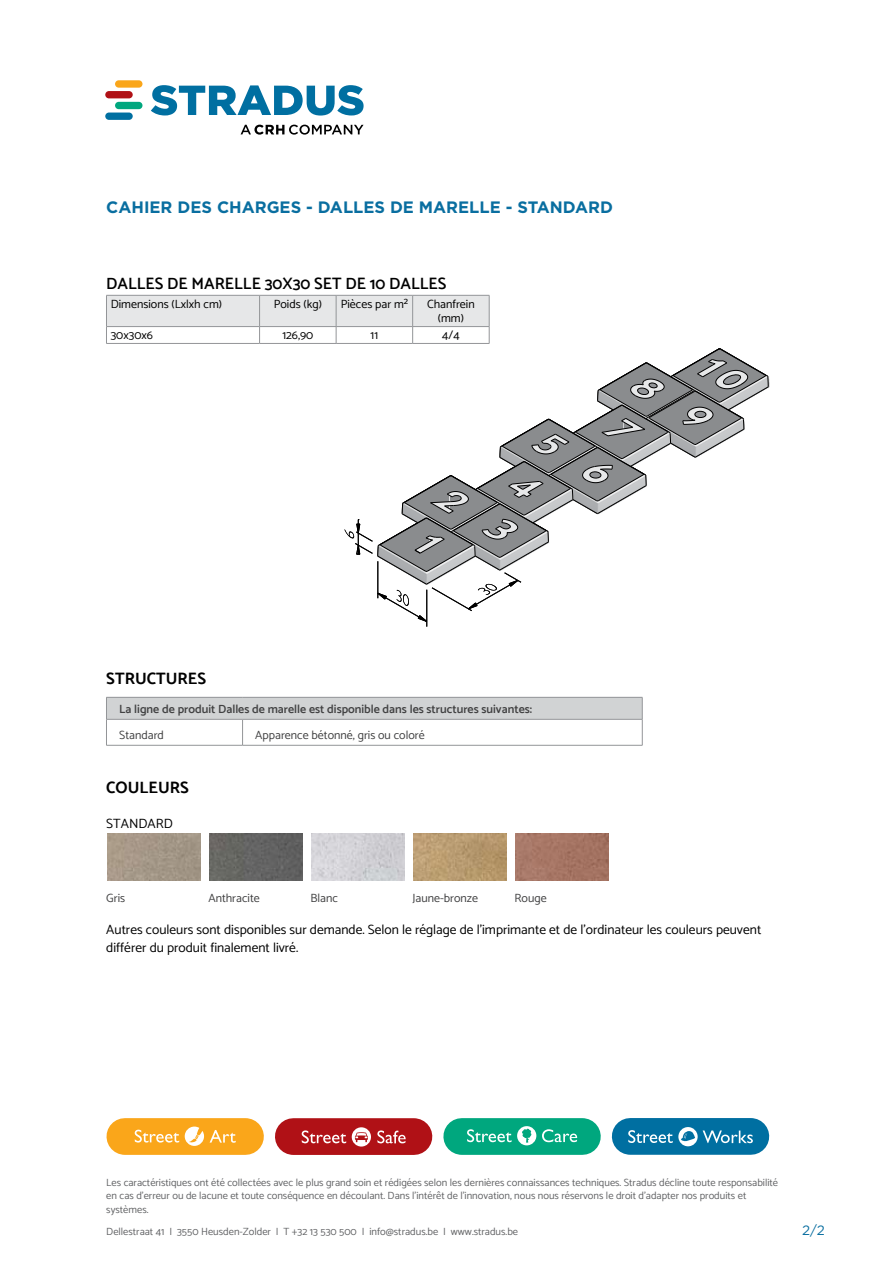
<style>
.page{position:relative;width:893px;height:1263px;background:#fff}
.page>*{position:absolute;margin:0;border:0;box-sizing:border-box;transform-origin:0 0}
.t1{font:700 16.5px "Gotham";color:#096ea0}
.t2{font:600 16.5px "Catamaran";color:#000}
.t3{font:700 16.5px "Catamaran";color:#000}
.t4{font:13.5px/18px "Catamaran";color:#000}
.t5{font:13.5px "Gotham";color:#096ea0}
.t6{font:12px "Catamaran";color:#414142}
.t7{font:600 12px "Catamaran";color:#414142}
.t8{font:12px/14.4px "Catamaran";color:#000;text-align:center}
.t9{font:10.5px/13.5px "Catamaran";color:#636466}
</style>
<div class="page">
<hr style="left:106px;top:745px;width:137px;height:1px;background:#939598">
<hr style="left:243px;top:745px;width:399px;height:1px;background:#939598">
<svg style="left:106px;top:697px;width:537px;height:48px"></svg>
<img style="left:107px;top:834px;width:94px;height:46px">
<img style="left:209px;top:834px;width:94px;height:46px">
<img style="left:311px;top:834px;width:94px;height:46px">
<img style="left:413px;top:834px;width:94px;height:46px">
<img style="left:515px;top:834px;width:94px;height:46px">
<hr style="left:426px;top:590px;width:1px;height:37px;background:#000">
<svg style="left:106px;top:295px;width:663px;height:327px"></svg>
<div style="left:630px;top:1118px;width:121px;height:37px;background:#006fa1"></div>
<svg style="left:628px;top:1127px;width:125px;height:19px"></svg>
<div style="left:462px;top:1118px;width:120px;height:37px;background:#00a77e"></div>
<svg style="left:542px;top:1129px;width:35px;height:13px"></svg>
<svg style="left:467px;top:1126px;width:69px;height:19px"></svg>
<div style="left:293px;top:1118px;width:121px;height:37px;background:#b01116"></div>
<svg style="left:352px;top:1127px;width:19px;height:19px"></svg>
<svg style="left:377px;top:1130px;width:29px;height:13px"></svg>
<svg style="left:302px;top:1130px;width:44px;height:13px"></svg>
<div style="left:125px;top:1118px;width:120px;height:37px;background:#faa61a"></div>
<svg style="left:185px;top:1126px;width:19px;height:20px"></svg>
<svg style="left:135px;top:1130px;width:44px;height:12px"></svg>
<svg style="left:210px;top:1130px;width:26px;height:13px"></svg>
<svg style="left:151px;top:85px;width:213px;height:31px"></svg>
<div style="left:115px;top:80px;width:27px;height:8px;background:#faa61a;border-radius:4px"></div>
<div style="left:105px;top:91px;width:28px;height:7px;background:#b01116;border-radius:4px"></div>
<div style="left:105px;top:113px;width:28px;height:7px;background:#006fa1;border-radius:4px"></div>
<div style="left:115px;top:102px;width:27px;height:7px;background:#00a77e;border-radius:4px"></div>
<svg style="left:241px;top:125px;width:123px;height:10px"></svg>
<h1 class="t1" style="left:106px;top:196px;width:508px">CAHIER DES CHARGES - DALLES DE MARELLE - STANDARD</h1>
<h1 class="t2" style="left:106px;top:274px;width:342px">Dalles de marelle 30x30 set de 10 dalles</h1>
<p class="t8" style="left:111px;top:296px;width:113px">Dimensions (Lxlxh cm)</p>
<p class="t8" style="left:274px;top:296px;width:50px">Poids (kg)</p>
<p class="t8" style="left:341px;top:296px;width:69px">Pièces par m²</p>
<p class="t8" style="left:427px;top:296px;width:49px">Chanfrein (mm)</p>
<p class="t8" style="left:111px;top:328px;width:44px">30x30x6</p>
<p class="t8" style="left:282px;top:328px;width:32px">126,90</p>
<p class="t8" style="left:371px;top:328px;width:9px">11</p>
<p class="t8" style="left:442px;top:328px;width:19px">4/4</p>
<h1 class="t3" style="left:106px;top:668px;width:101px">STRUCTURES</h1>
<p class="t7" style="left:119px;top:702px;width:414px">La ligne de produit Dalles de marelle est disponible dans les structures suivantes:</p>
<p class="t6" style="left:119px;top:726px;width:46px">Standard</p>
<p class="t6" style="left:255px;top:726px;width:171px">Apparence bétonné, gris ou coloré</p>
<h1 class="t3" style="left:106px;top:778px;width:84px">COULEURS</h1>
<p class="t4" style="left:106px;top:814px;width:17px">Standa</p>
<p class="t4" style="left:156px;top:814px;width:17px">rd</p>
<p class="t6" style="left:106px;top:889px;width:20px">Gris</p>
<p class="t6" style="left:208px;top:889px;width:53px">Anthracite</p>
<p class="t6" style="left:310px;top:889px;width:29px">Blanc</p>
<p class="t6" style="left:412px;top:889px;width:67px">Jaune-bronze</p>
<p class="t6" style="left:514px;top:889px;width:34px">Rouge</p>
<p class="t4" style="left:106px;top:920px;width:656px">Autres couleurs sont disponibles sur demande. Selon le réglage de l’imprimante et de l’ordinateur les couleurs peuvent différer du produit finalement livré.</p>
<p class="t9" style="left:106px;top:1175px;width:673px">Les caractéristiques ont été collectées avec le plus grand soin et rédigées selon les dernières connaissances techniques. Stradus décline toute responsabilité en cas d’erreur ou de lacune et toute conséquence en découlant. Dans l’intérêt de l’innovation, nous nous réservons le droit d’adapter nos produits et systèmes.</p>
<p class="t9" style="left:106px;top:1224px;width:413px">Dellestraat 41 I 3550 Heusden-Zolder I T +32 13 530 500 I info@stradus.be I www.stradus.be</p>
<p class="t5" style="left:810px;top:1221px;width:16px">/2</p>
</div>
